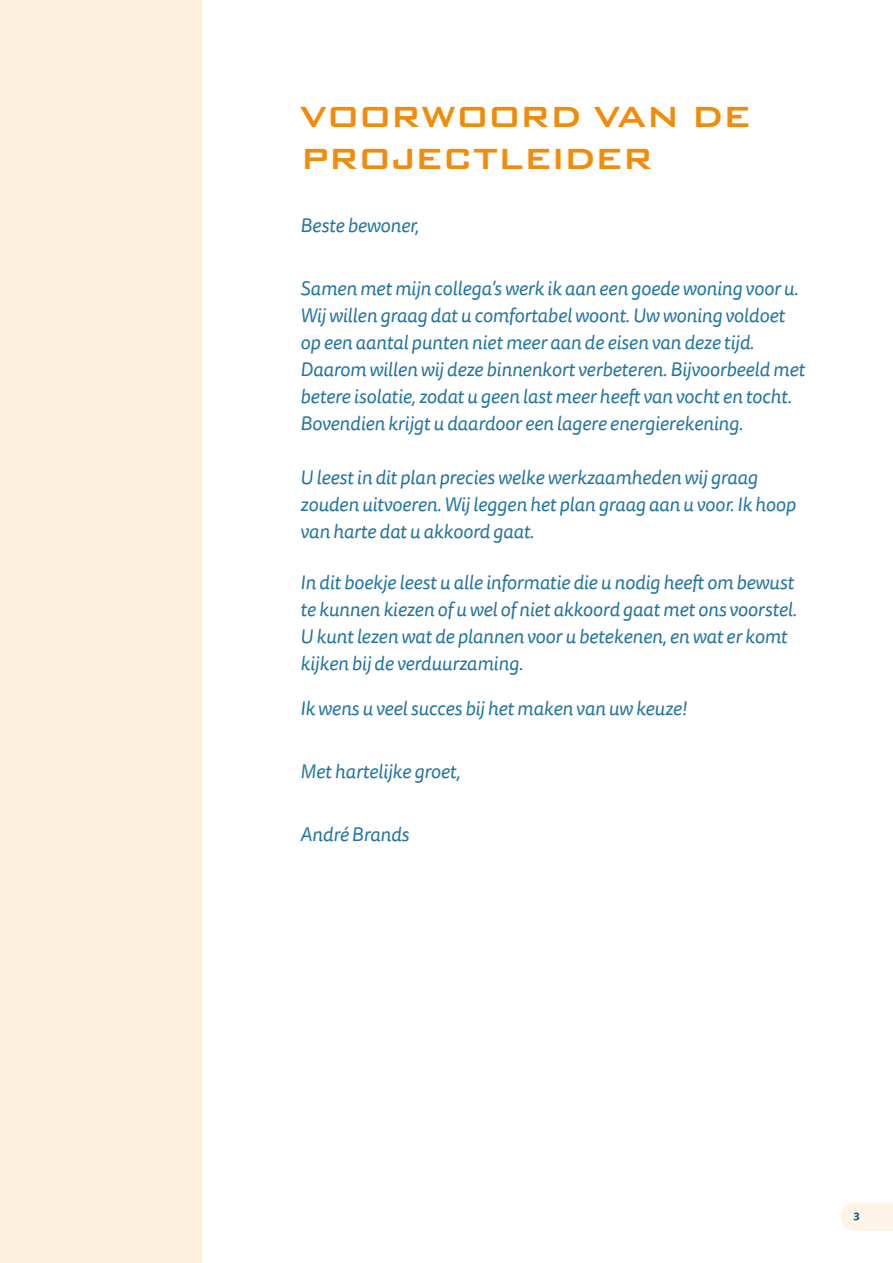
<style>
.page{position:relative;width:893px;height:1263px;background:#fff}
.page>*{position:absolute;margin:0;border:0;box-sizing:border-box;transform-origin:0 0}
.H1-26_26{font:500 39px/42px "Bank Gothic BT";letter-spacing:-.04em;color:#f08c0a}
.Inleiding{font:italic 19.5px/27px "Tisa Sans Pro";letter-spacing:-.01em;color:#2274a0}
.t1{font:700 11.25px "Tisa Sans Pro";color:#0a6496}
</style>
<div class="page">
<div style="left:0;top:0;width:202px;height:1263px;background:#fdefdd"></div>
<svg style="left:841px;top:1202px;width:52px;height:29px;background:#fdf4e8"></svg>
<p class="H1-26_26" style="left:300px;top:95px;width:453px">VOORWOORD VAN DE<br>PROJECTLEIDER</p>
<p class="Inleiding" style="left:300px;top:212px;width:120px">Beste bewoner,</p>
<p class="Inleiding" style="left:300px;top:275px;width:506px">Samen met mijn collega’s werk ik aan een goede woning voor u.<br>Wij willen graag dat u comfortabel woont. Uw woning voldoet op een aantal punten niet meer aan de eisen van deze tijd.<br>Daarom willen wij deze binnenkort verbeteren. Bijvoorbeeld met betere isolatie, zodat u geen last meer heeft van vocht en tocht.<br>Bovendien krijgt u daardoor een lagere energierekening.</p>
<p class="Inleiding" style="left:300px;top:464px;width:497px">U leest in dit plan precies welke werkzaamheden wij graag zouden uitvoeren. Wij leggen het plan graag aan u voor. Ik hoop van harte dat u akkoord gaat.</p>
<p class="Inleiding" style="left:300px;top:569px;width:498px">In dit boekje leest u alle informatie die u nodig heeft om bewust te kunnen kiezen of u wel of niet akkoord gaat met ons voorstel.<br>U kunt lezen wat de plannen voor u betekenen, en wat er komt kijken bij de verduurzaming.</p>
<p class="Inleiding" style="left:300px;top:695px;width:388px">Ik wens u veel succes bij het maken van uw keuze!</p>
<p class="Inleiding" style="left:300px;top:758px;width:161px">Met hartelijke groet,</p>
<p class="Inleiding" style="left:300px;top:821px;width:110px">André Brands</p>
<p class="t1" style="left:854px;top:1207px;width:8px">3</p>
</div>
